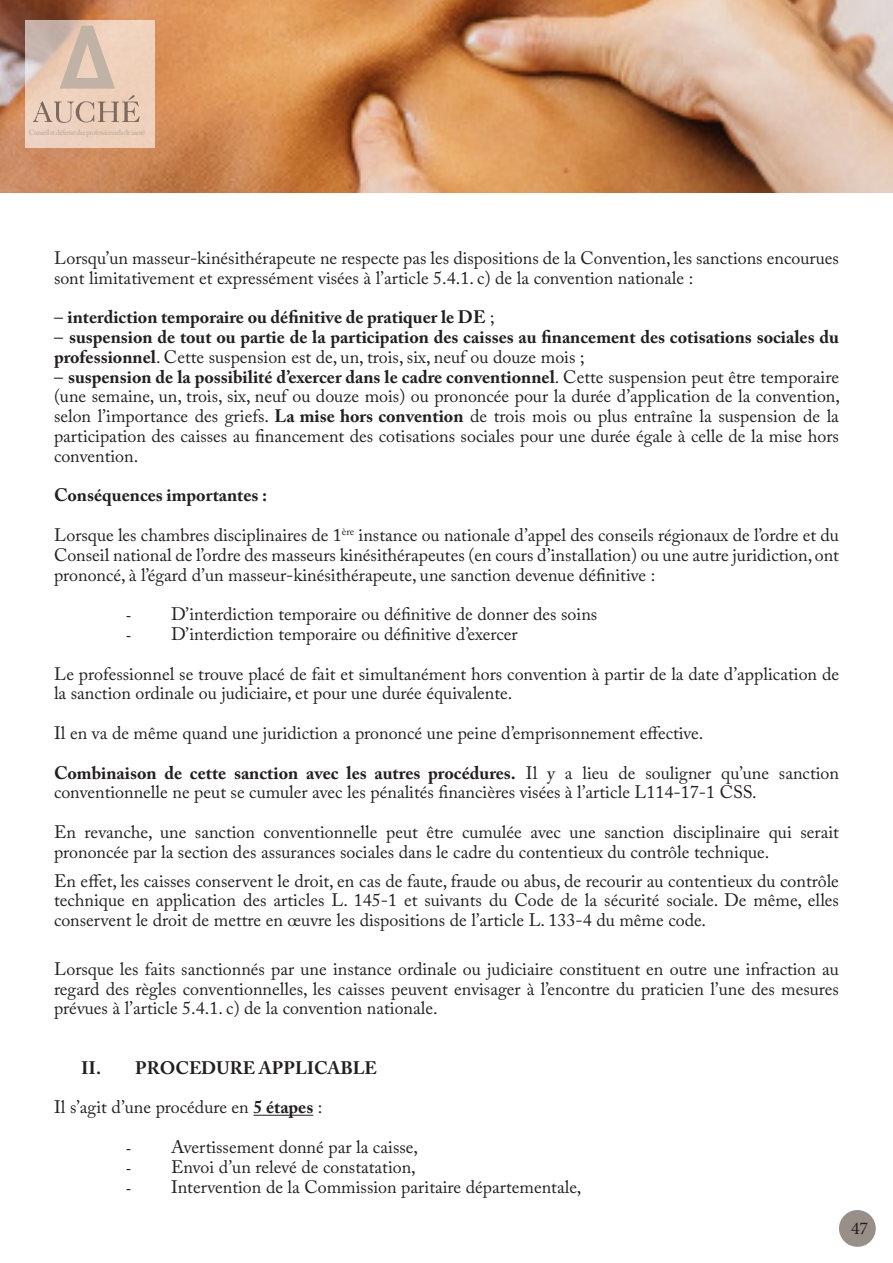
<style>
.page{position:relative;width:893px;height:1263px;background:#fff}
.page>*{position:absolute;margin:0;border:0;box-sizing:border-box;transform-origin:0 0}
.Default{font:18px/19.8px "Adobe Caslon Pro";color:#231f20}
.t1{font:700 18px/19.8px "Adobe Caslon Pro";color:#231f20}
.t2{font:18px "Minion Pro";color:#231f20}
.t3{font:600 7.95px "Adobe Caslon Pro";letter-spacing:-.06em;color:#c0b2a4;scale:.93 1}
.s1{font-weight:400}
.s2{font-weight:700}
.s3{font-family:"Times New Roman";font-size:15px}
</style>
<div class="page">
<img style="left:0;top:0;width:893px;height:193px">
<div style="left:839px;top:1210px;width:37px;height:37px;background:#988f88;border-radius:50%"></div>
<svg style="left:26px;top:21px;width:129px;height:127px;background:#e7ccb9"></svg>
<svg style="left:60px;top:26px;width:55px;height:63px;background:#d5bfad"></svg>
<svg style="left:33px;top:95px;width:107px;height:28px;background:#d7bdaa"></svg>
<hr style="left:253px;top:1115px;width:60px;height:1px;background:#231f20">
<p class="t3" style="left:29px;top:128px;width:127px">Conseil et défense des professionnels de santé</p>
<p class="Default" style="left:54px;top:248px;width:786px">Lorsqu’un masseur-kinésithérapeute ne respecte pas les dispositions de la Convention, les sanctions encourues sont limitativement et expressément visées à l’article 5.4.1. c) de la convention nationale :</p>
<p class="t1" style="left:54px;top:307px;width:442px"><span class="s1">–</span> interdiction temporaire ou définitive de pratiquer le DE <span class="s1">;</span></p>
<p class="t1" style="left:54px;top:327px;width:786px"><span class="s1">–</span> suspension de tout ou partie de la participation des caisses au financement des cotisations sociales du professionnel<span class="s1">. Cette suspension est de, un, trois, six, neuf ou douze mois ;</span></p>
<p class="Default" style="left:54px;top:366px;width:788px;text-align:justify">– <span class="s2">suspension de la possibilité d’exercer dans le cadre conventionnel</span>. Cette suspension peut être temporaire (une semaine, un, trois, six, neuf ou douze mois) ou prononcée pour la durée d’application de la convention, selon l’importance des griefs. <span class="s2">La mise hors convention</span> de trois mois ou plus entraîne la suspension de la participation des caisses au financement des cotisations sociales pour une durée égale à celle de la mise hors convention.</p>
<p class="t1" style="left:54px;top:485px;width:215px">Conséquences importantes :</p>
<p class="Default" style="left:54px;top:525px;width:786px;text-align:justify">Lorsque les chambres disciplinaires de 1<sup>ère</sup> instance ou nationale d’appel des conseils régionaux de l’ordre et du Conseil national de l’ordre des masseurs kinésithérapeutes (en cours d’installation) ou une autre juridiction, ont prononcé, à l’égard d’un masseur-kinésithérapeute, une sanction devenue définitive :</p>
<p class="Default" style="left:126px;top:604px;width:473px"><span class="s3">-</span> D’interdiction temporaire ou définitive de donner des soins</p>
<p class="Default" style="left:126px;top:624px;width:393px"><span class="s3">-</span> D’interdiction temporaire ou définitive d’exercer</p>
<p class="Default" style="left:54px;top:663px;width:787px">Le professionnel se trouve placé de fait et simultanément hors convention à partir de la date d’application de la sanction ordinale ou judiciaire, et pour une durée équivalente.</p>
<p class="Default" style="left:54px;top:723px;width:651px">Il en va de même quand une juridiction a prononcé une peine d’emprisonnement effective.</p>
<p class="Default" style="left:54px;top:762px;width:786px"><span class="s2">Combinaison de cette sanction avec les autres procédures.</span> Il y a lieu de souligner qu’une sanction conventionnelle ne peut se cumuler avec les pénalités financières visées à l’article L114-17-1 CSS.</p>
<p class="Default" style="left:54px;top:822px;width:786px">En revanche, une sanction conventionnelle peut être cumulée avec une sanction disciplinaire qui serait prononcée par la section des assurances sociales dans le cadre du contentieux du contrôle technique.</p>
<p class="Default" style="left:54px;top:870px;width:786px;text-align:justify">En effet, les caisses conservent le droit, en cas de faute, fraude ou abus, de recourir au contentieux du contrôle technique en application des articles L. 145-1 et suivants du Code de la sécurité sociale. De même, elles conservent le droit de mettre en œuvre les dispositions de l’article L. 133-4 du même code.</p>
<p class="Default" style="left:54px;top:959px;width:786px;text-align:justify">Lorsque les faits sanctionnés par une instance ordinale ou judiciaire constituent en outre une infraction au regard des règles conventionnelles, les caisses peuvent envisager à l’encontre du praticien l’une des mesures prévues à l’article 5.4.1. c) de la convention nationale.</p>
<p class="t1" style="left:81px;top:1058px;width:297px">II. PROCEDURE APPLICABLE</p>
<p class="Default" style="left:54px;top:1097px;width:270px">Il s’agit d’une procédure en <span class="s2">5 étapes</span> :</p>
<p class="Default" style="left:126px;top:1137px;width:293px"><span class="s3">-</span> Avertissement donné par la caisse,</p>
<p class="Default" style="left:126px;top:1157px;width:291px"><span class="s3">-</span> Envoi d’un relevé de constatation,</p>
<p class="Default" style="left:126px;top:1176px;width:457px"><span class="s3">-</span> Intervention de la Commission paritaire départementale,</p>
<p class="t2" style="left:851px;top:1216px;width:19px">47</p>
</div>
